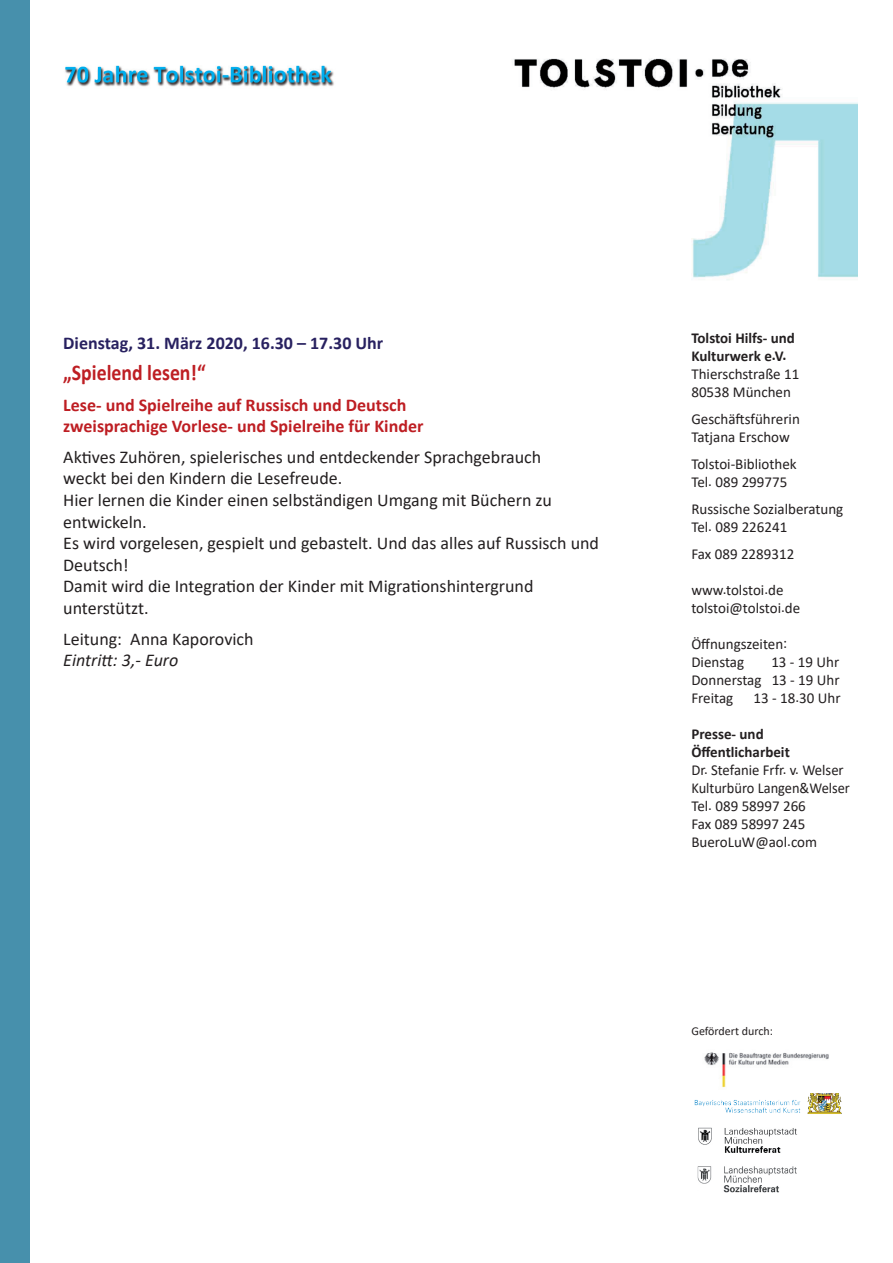
<style>
.page{position:relative;width:893px;height:1263px;background:#fff}
.page>*{position:absolute;margin:0;border:0;box-sizing:border-box;transform-origin:0 0}
.t1{font:700 22.5px "Calibri";color:#be1e23;scale:.88 1}
.t2{font:18px/21.6px "Calibri";color:#231f20}
.t3{font:700 18px/21.6px "Calibri";color:#be1e23}
.t4{font:700 18px "Calibri";color:#282160}
.t5{font:italic 18px "Calibri";color:#231f20}
.t6{font:15.15px/18px "Calibri";color:#231f20}
.t7{font:700 15.15px/18px "Calibri";color:#231f20}
.t8{font:12px "Calibri";color:#231f20}
</style>
<div class="page">
<div style="left:0;top:0;width:30px;height:1263px;background:#4790ac"></div>
<img style="left:514px;top:58px;width:344px;height:222px">
<img style="left:65px;top:65px;width:269px;height:22px">
<img style="left:697px;top:1166px;width:100px;height:27px">
<img style="left:694px;top:1093px;width:148px;height:21px">
<img style="left:704px;top:1052px;width:125px;height:36px">
<img style="left:698px;top:1127px;width:99px;height:26px">
<p class="t4" style="left:63px;top:331px;width:322px">Dienstag, 31. März 2020, 16.30 – 17.30 Uhr</p>
<h1 class="t1" style="left:63px;top:357px;width:163px">„Spielend lesen!“</h1>
<p class="t3" style="left:63px;top:394px;width:362px">Lese- und Spielreihe auf Russisch und Deutsch zweisprachige Vorlese- und Spielreihe für Kinder</p>
<p class="t2" style="left:63px;top:446px;width:537px">Aktives Zuhören, spielerisches und entdeckender Sprachgebrauch<br>weckt bei den Kindern die Lesefreude.<br>Hier lernen die Kinder einen selbständigen Umgang mit Büchern zu entwickeln.<br>Es wird vorgelesen, gespielt und gebastelt. Und das alles auf Russisch und Deutsch!<br>Damit wird die Integration der Kinder mit Migrationshintergrund unterstützt.</p>
<p class="t2" style="left:63px;top:627px;width:192px">Leitung: Anna Kaporovich</p>
<p class="t5" style="left:63px;top:648px;width:117px">Eintritt: 3,- Euro</p>
<p class="t7" style="left:691px;top:329px;width:105px">Tolstoi Hilfs- und<br>Kulturwerk e.V.</p>
<p class="t6" style="left:691px;top:365px;width:109px">Thierschstraße 11<br>80538 München</p>
<p class="t6" style="left:691px;top:410px;width:110px">Geschäftsführerin<br>Tatjana Erschow</p>
<p class="t6" style="left:691px;top:455px;width:107px">Tolstoi-Bibliothek<br>Tel. 089 299775</p>
<p class="t6" style="left:691px;top:500px;width:153px">Russische Sozialberatung<br>Tel. 089 226241</p>
<p class="t6" style="left:691px;top:545px;width:104px">Fax 089 2289312</p>
<p class="t6" style="left:691px;top:581px;width:110px">www.tolstoi.de tolstoi@tolstoi.de</p>
<p class="t6" style="left:691px;top:635px;width:97px">Öffnungszeiten:<br>Dienstag</p>
<p class="t6" style="left:691px;top:653px;width:150px;text-align:justify;text-indent:80px">13 - 19 Uhr Donnerstag 13 - 19 Uhr Freitag</p>
<p class="t6" style="left:754px;top:689px;width:88px">13 - 18.30 Uhr</p>
<p class="t7" style="left:691px;top:725px;width:100px">Presse- und<br>Öffentlicharbeit</p>
<p class="t6" style="left:691px;top:761px;width:160px">Dr. Stefanie Frfr. v. Welser<br>Kulturbüro Langen&amp;Welser<br>Tel. 089 58997 266<br>Fax 089 58997 245<br>BueroLuW@aol.com</p>
<p class="t8" style="left:691px;top:1022px;width:83px">Gefördert durch:</p>
</div>
